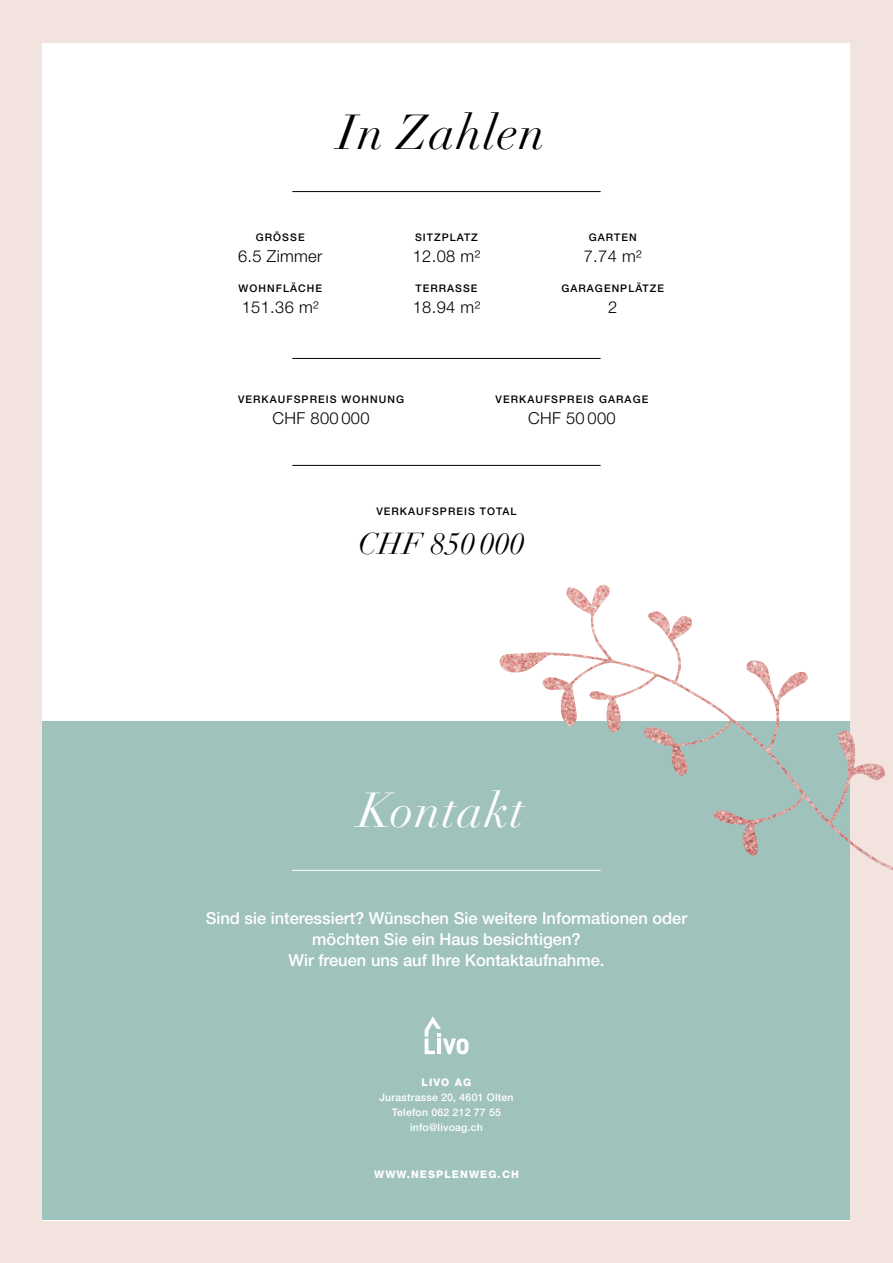
<style>
.page{position:relative;width:893px;height:1263px;background:#f3e3df}
.page>*{position:absolute;margin:0;border:0;box-sizing:border-box;transform-origin:0 0}
.t1{font:italic 48.3px "Didot LH";letter-spacing:.02em;color:#000}
.t2{font:italic 48.3px "Didot LH";letter-spacing:.02em;color:#fff}
.t3{font:italic 29.85px "Didot LH";letter-spacing:.02em;color:#000}
.t4{font:500 16.5px/21px "Helvetica Neue LT Std";color:#fff;text-align:center}
.t5{font:300 16.5px "Helvetica Neue LT Std";letter-spacing:.02em;color:#000}
.t6{font:500 10.5px "Helvetica Neue LT Std";letter-spacing:.1em;color:#000}
.t7{font:500 10.5px/15px "Helvetica Neue LT Std";letter-spacing:.02em;color:#fff;text-align:center}
.t8{font:800 10.5px "Helvetica Neue LT Std";letter-spacing:.1em;color:#fff}
</style>
<div class="page">
<div style="left:43px;top:43px;width:807px;height:1177px;background:#fff"></div>
<div style="left:43px;top:722px;width:807px;height:498px;background:#9fc2bd"></div>
<hr style="left:292px;top:191px;width:309px;height:1px;background:#000">
<hr style="left:292px;top:870px;width:309px;height:1px;background:#fff">
<hr style="left:292px;top:358px;width:309px;height:1px;background:#000">
<hr style="left:292px;top:465px;width:309px;height:1px;background:#000">
<svg style="left:425px;top:1016px;width:44px;height:38px"></svg>
<img style="left:499px;top:586px;width:231px;height:158px">
<h1 class="t1" style="left:338px;top:103px;width:209px">In Zahlen</h1>
<p class="t6" style="left:256px;top:231px;width:50px">GRÖSSE</p>
<p class="t5" style="left:238px;top:246px;width:86px">6.5 Zimmer</p>
<p class="t6" style="left:238px;top:282px;width:85px">WOHNFLÄCHE</p>
<p class="t5" style="left:242px;top:297px;width:78px">151.36 m²</p>
<p class="t6" style="left:415px;top:231px;width:64px">SITZPLATZ</p>
<p class="t5" style="left:413px;top:246px;width:69px">12.08 m²</p>
<p class="t6" style="left:415px;top:282px;width:64px">TERRASSE</p>
<p class="t5" style="left:413px;top:297px;width:69px">18.94 m²</p>
<p class="t6" style="left:589px;top:231px;width:49px">GARTEN</p>
<p class="t5" style="left:584px;top:246px;width:59px">7.74 m²</p>
<p class="t6" style="left:561px;top:282px;width:104px">GARAGENPLÄTZE</p>
<p class="t5" style="left:608px;top:297px;width:11px">2</p>
<p class="t6" style="left:238px;top:393px;width:168px">VERKAUFSPREIS WOHNUNG</p>
<p class="t5" style="left:272px;top:408px;width:99px">CHF 800 000</p>
<p class="t6" style="left:495px;top:393px;width:154px">VERKAUFSPREIS GARAGE</p>
<p class="t5" style="left:528px;top:408px;width:89px">CHF 50 000</p>
<p class="t6" style="left:376px;top:504px;width:142px">VERKAUFSPREIS TOTAL</p>
<h2 class="t3" style="left:358px;top:526px;width:168px">CHF 850 000</h2>
<h1 class="t2" style="left:358px;top:782px;width:168px">Kontakt</h1>
<p class="t4" style="left:206px;top:907px;width:483px">Sind sie interessiert? Wünschen Sie weitere Informationen oder möchten Sie ein Haus besichtigen?<br>Wir freuen uns auf Ihre Kontaktaufnahme.</p>
<p class="t8" style="left:422px;top:1076px;width:51px">LIVO AG</p>
<p class="t7" style="left:379px;top:1089px;width:136px">Jurastrasse 20, 4601 Olten<br>Telefon 062 212 77 55 info@livoag.ch</p>
<p class="t8" style="left:374px;top:1168px;width:146px">WWW.NESPLENWEG.CH</p>
</div>
